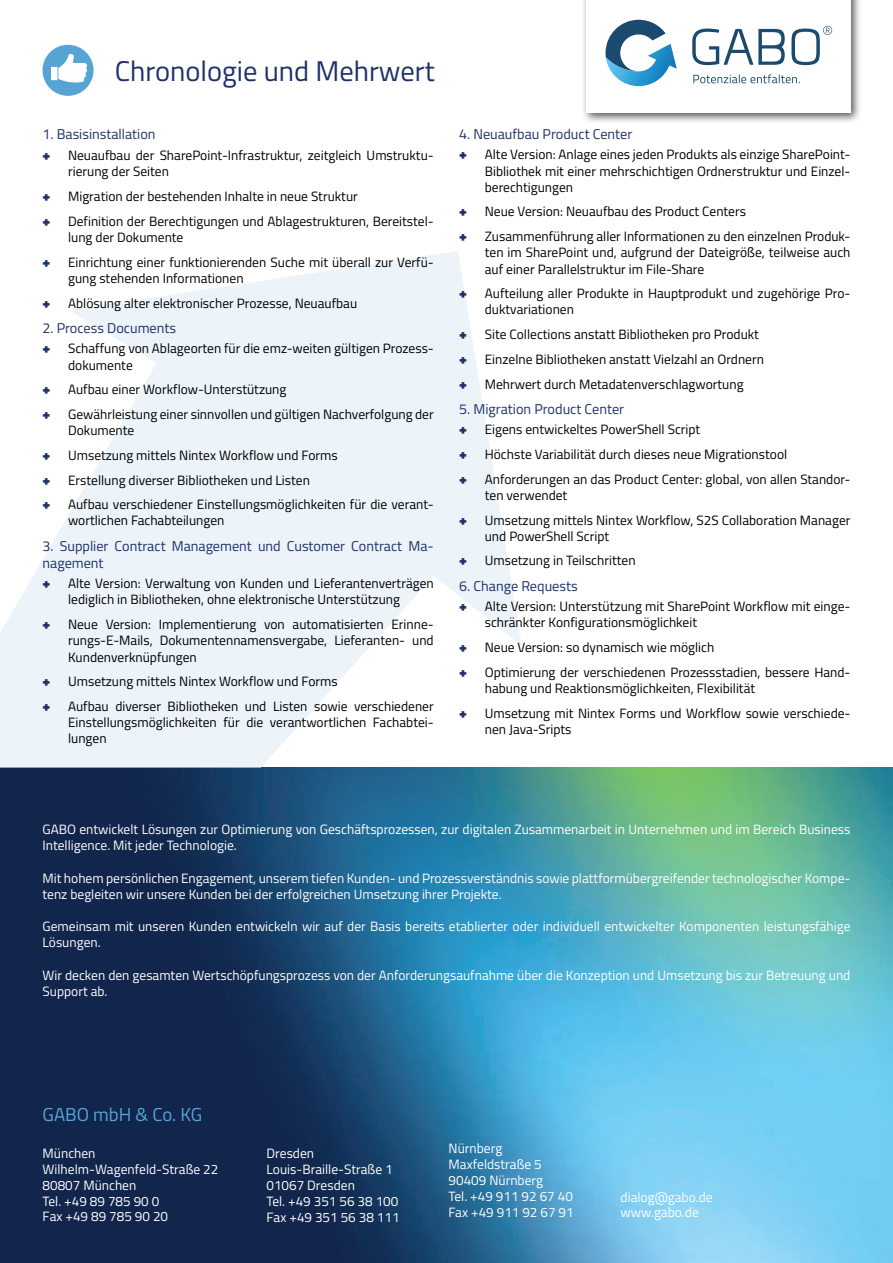
<style>
.page{position:relative;width:893px;height:1263px;background:#fff}
.page>*{position:absolute;margin:0;border:0;box-sizing:border-box;transform-origin:0 0}
.t1{font:28.5px "Titillium";color:#1f3169}
.t2{font:18.75px "Titillium";color:#56a4d3}
.t3{font:14.25px/17.1px "Titillium";color:#1f3169}
.t4{font:13.5px/24.8px "Titillium";color:#000}
.t5{font:13.5px/16px "Titillium";color:#fff}
.t6{font:13.5px/15.9px "Titillium Web";color:#fff}
.s1{font-weight:900;font-size:14.25px;color:#1f3169}
</style>
<div class="page">
<img style="left:0;top:767px;width:893px;height:496px">
<div style="left:581px;top:0;width:280px;height:124px;background:#231f20;opacity:.75"></div>
<div style="left:586px;top:0;width:264px;height:113px;background:#fff"></div>
<svg style="left:0;top:251px;width:521px;height:516px;fill:#ecf3f9"></svg>
<div style="left:43px;top:45px;width:51px;height:51px;background:#56a4d3;border-radius:50%"></div>
<svg style="left:59px;top:54px;width:28px;height:28px"></svg>
<div style="left:51px;top:67px;width:6px;height:13px;background:#fff"></div>
<svg style="left:692px;top:26px;width:140px;height:39px"></svg>
<svg style="left:605px;top:20px;width:72px;height:66px"></svg>
<svg style="left:693px;top:74px;width:107px;height:9px"></svg>
<h1 class="t1" style="left:115px;top:50px;width:321px">Chronologie und Mehrwert</h1>
<p class="t3" style="left:43px;top:125px;width:115px">1. Basisinstallation</p>
<p class="t4" style="left:68px;top:147px;width:367px;line-height:16.2px;text-indent:-26px"><span class="s1">+</span> Neuaufbau der SharePoint-Infrastruktur, zeitgleich Umstruktu&shy;rierung der Seiten</p>
<p class="t4" style="left:43px;top:183px;width:393px"><span class="s1">+</span> Migration der bestehenden Inhalte in neue Struktur<br><span class="s1">+</span> Definition der Berechtigungen und Ablagestrukturen, Bereitstel-</p>
<p class="t4" style="left:43px;top:224px;width:393px;text-indent:26px">lung der Dokumente<br><span class="s1">+</span> Einrichtung einer funktionierenden Suche mit überall zur Verfü-</p>
<p class="t4" style="left:43px;top:265px;width:316px;text-indent:26px">gung stehenden Informationen<br><span class="s1">+</span> Ablösung alter elektronischer Prozesse, Neuaufbau</p>
<p class="t3" style="left:43px;top:319px;width:135px">2. Process Documents</p>
<p class="t4" style="left:68px;top:340px;width:367px;line-height:16.2px;text-indent:-26px"><span class="s1">+</span> Schaffung von Ablageorten für die emz-weiten gültigen Prozess&shy;dokumente</p>
<p class="t4" style="left:43px;top:376px;width:393px"><span class="s1">+</span> Aufbau einer Workflow-Unterstützung<br><span class="s1">+</span> Gewährleistung einer sinnvollen und gültigen Nachverfolgung der</p>
<p class="t4" style="left:43px;top:417px;width:393px;text-indent:26px">Dokumente<br><span class="s1">+</span> Umsetzung mittels Nintex Workflow und Forms<br><span class="s1">+</span> Erstellung diverser Bibliotheken und Listen<br><span class="s1">+</span> Aufbau verschiedener Einstellungsmöglichkeiten für die verant-</p>
<p class="t4" style="left:68px;top:508px;width:158px">wortlichen Fachabteilungen</p>
<p class="t3" style="left:43px;top:537px;width:393px">3. Supplier Contract Management und Customer Contract Ma&shy;nagement</p>
<p class="t4" style="left:68px;top:575px;width:367px;line-height:16.2px;text-indent:-26px"><span class="s1">+</span> Alte Version: Verwaltung von Kunden und Lieferantenverträgen lediglich in Bibliotheken, ohne elektronische Unterstützung</p>
<p class="t4" style="left:68px;top:616px;width:367px;line-height:16.2px;text-align:justify;text-indent:-26px"><span class="s1">+</span> Neue Version: Implementierung von automatisierten Erinne&shy;rungs-E-Mails, Dokumentennamensvergabe, Lieferanten- und Kundenverknüpfungen</p>
<p class="t4" style="left:43px;top:668px;width:393px"><span class="s1">+</span> Umsetzung mittels Nintex Workflow und Forms<br><span class="s1">+</span> Aufbau diverser Bibliotheken und Listen sowie verschiedener</p>
<p class="t4" style="left:68px;top:714px;width:367px;line-height:16.2px">Einstellungsmöglichkeiten für die verantwortlichen Fachabtei&shy;lungen</p>
<p class="t3" style="left:459px;top:125px;width:175px">4. Neuaufbau Product Center</p>
<p class="t4" style="left:485px;top:146px;width:367px;line-height:16.2px;text-align:justify;text-indent:-26px"><span class="s1">+</span> Alte Version: Anlage eines jeden Produkts als einzige SharePoint-Bibliothek mit einer mehrschichtigen Ordnerstruktur und Einzel&shy;berechtigungen</p>
<p class="t4" style="left:459px;top:199px;width:393px"><span class="s1">+</span> Neue Version: Neuaufbau des Product Centers<br><span class="s1">+</span> Zusammenführung aller Informationen zu den einzelnen Produk-</p>
<p class="t4" style="left:485px;top:244px;width:367px;line-height:16.2px">ten im SharePoint und, aufgrund der Dateigröße, teilweise auch auf einer Parallelstruktur im File-Share</p>
<p class="t4" style="left:485px;top:285px;width:367px;line-height:16.2px;text-indent:-26px"><span class="s1">+</span> Aufteilung aller Produkte in Hauptprodukt und zugehörige Pro&shy;duktvariationen</p>
<p class="t4" style="left:459px;top:321px;width:306px"><span class="s1">+</span> Site Collections anstatt Bibliotheken pro Produkt <span class="s1">+</span> Einzelne Bibliotheken anstatt Vielzahl an Ordnern <span class="s1">+</span> Mehrwert durch Metadatenverschlagwortung</p>
<p class="t3" style="left:459px;top:400px;width:166px">5. Migration Product Center</p>
<p class="t4" style="left:459px;top:416px;width:393px"><span class="s1">+</span> Eigens entwickeltes PowerShell Script<br><span class="s1">+</span> Höchste Variabilität durch dieses neue Migrationstool<br><span class="s1">+</span> Anforderungen an das Product Center: global, von allen Standor-</p>
<p class="t4" style="left:459px;top:482px;width:393px;text-indent:26px">ten verwendet<br><span class="s1">+</span> Umsetzung mittels Nintex Workflow, S2S Collaboration Manager</p>
<p class="t4" style="left:459px;top:523px;width:178px;text-align:center">und PowerShell Script<br><span class="s1">+</span> Umsetzung in Teilschritten</p>
<p class="t3" style="left:459px;top:577px;width:120px">6. Change Requests</p>
<p class="t4" style="left:485px;top:598px;width:367px;line-height:16.2px;text-indent:-26px"><span class="s1">+</span> Alte Version: Unterstützung mit SharePoint Workflow mit einge&shy;schränkter Konfigurationsmöglichkeit</p>
<p class="t4" style="left:459px;top:634px;width:393px"><span class="s1">+</span> Neue Version: so dynamisch wie möglich<br><span class="s1">+</span> Optimierung der verschiedenen Prozessstadien, bessere Hand-</p>
<p class="t4" style="left:459px;top:675px;width:393px;text-indent:26px">habung und Reaktionsmöglichkeiten, Flexibilität<br><span class="s1">+</span> Umsetzung mit Nintex Forms und Workflow sowie verschiede-</p>
<p class="t4" style="left:485px;top:716px;width:88px">nen Java-Sripts</p>
<p class="t5" style="left:43px;top:820px;width:809px">GABO entwickelt Lösungen zur Optimierung von Geschäftsprozessen, zur digitalen Zusammenarbeit in Unternehmen und im Bereich Business<br>Intelligence. Mit jeder Technologie.</p>
<p class="t5" style="left:43px;top:869px;width:809px">Mit hohem persönlichen Engagement, unserem tiefen Kunden- und Prozessverständnis sowie plattformübergreifender technologischer Kompe&shy;tenz begleiten wir unsere Kunden bei der erfolgreichen Umsetzung ihrer Projekte.</p>
<p class="t5" style="left:43px;top:918px;width:809px">Gemeinsam mit unseren Kunden entwickeln wir auf der Basis bereits etablierter oder individuell entwickelter Komponenten leistungsfähige<br>Lösungen.</p>
<p class="t5" style="left:43px;top:966px;width:809px">Wir decken den gesamten Wertschöpfungsprozess von der Anforderungsaufnahme über die Konzeption und Umsetzung bis zur Betreuung und<br>Support ab.</p>
<h2 class="t2" style="left:43px;top:1100px;width:161px">GABO mbH &amp; Co. KG</h2>
<p class="t6" style="left:43px;top:1144px;width:177px">München<br>Wilhelm-Wagenfeld-Straße 22<br>80807 München<br>Tel. +49 89 785 90 0<br>Fax +49 89 785 90 20</p>
<p class="t6" style="left:266px;top:1144px;width:135px">Dresden<br>Louis-Braille-Straße 1<br>01067 Dresden<br>Tel. +49 351 56 38 100<br>Fax +49 351 56 38 111</p>
<p class="t5" style="left:449px;top:1139px;width:127px">Nürnberg<br>Maxfeldstraße 5<br>90409 Nürnberg<br>Tel. +49 911 92 67 40<br>Fax +49 911 92 67 91</p>
<p class="t5" style="left:621px;top:1188px;width:94px;line-height:15.3px">dialog@gabo.de www.gabo.de</p>
</div>
